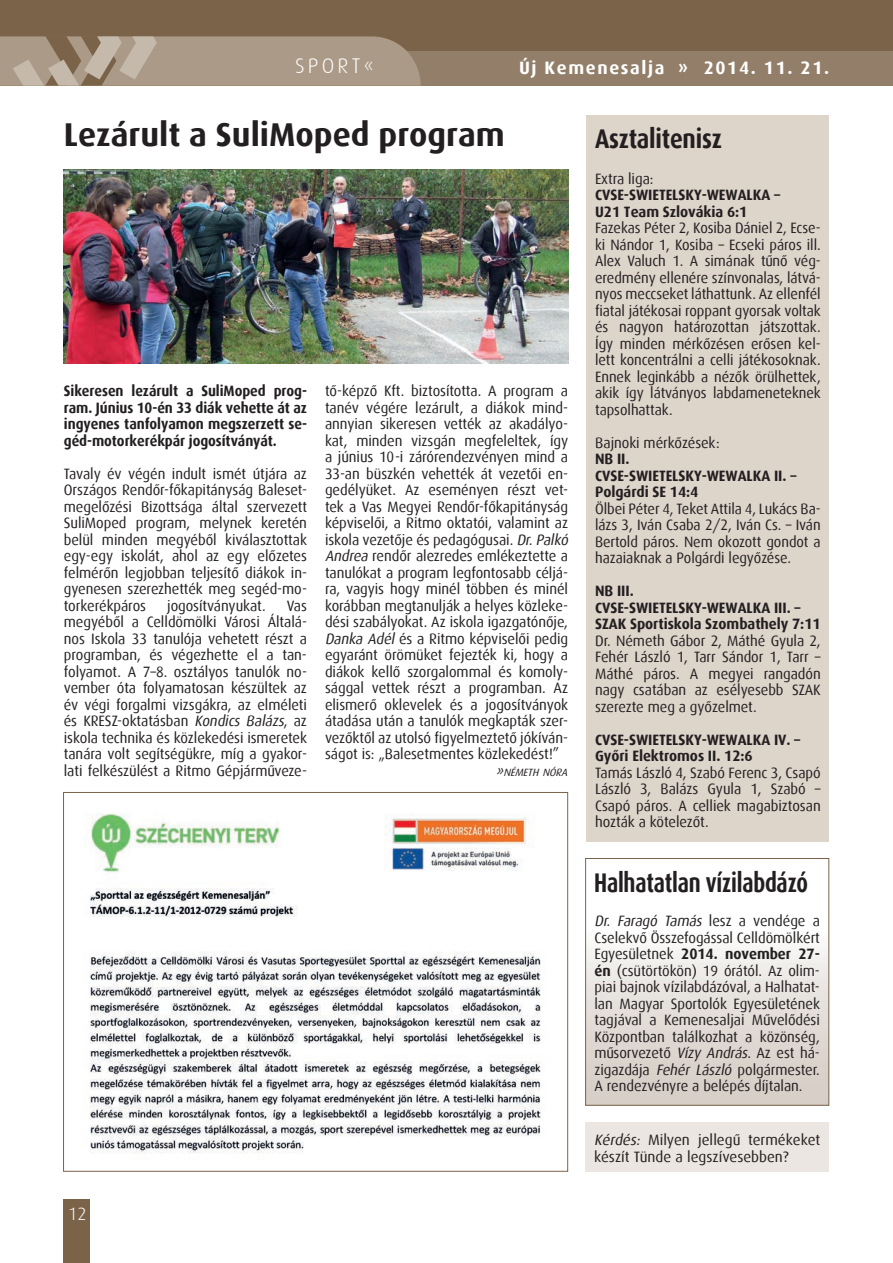
<style>
.page{position:relative;width:893px;height:1263px;background:#fff}
.page>*{position:absolute;margin:0;border:0;box-sizing:border-box;transform-origin:0 0}
.t1{font:700 33px "Dax";color:#231f20}
.t2{font:700 27px "Dax";letter-spacing:-.01em;color:#231f20;scale:.77 1}
.t3{font:700 27px "Dax";letter-spacing:-.01em;color:#231f20;scale:.86 1}
.t4{font:300 21.3px "Dax";letter-spacing:.15em;color:#fff}
.t5{font:700 18px "Dax";letter-spacing:.09em;color:#fff}
.t6{font:300 18px "Dax";color:#fff}
.t7{font:15px/16.5px "Dax";letter-spacing:-.005em;color:#231f20;text-align:justify}
.t8{font:15px/16.5px "Dax";letter-spacing:-.005em;color:#231f20;text-align:justify;scale:.96 1}
.t9{font:700 15px/16.5px "Dax";letter-spacing:-.005em;color:#231f20}
.t10{font:700 15px/16.5px "Dax";letter-spacing:-.005em;color:#231f20;text-align:justify;scale:.93 1}
.t11{font:italic 10.5px "Dax";color:#231f20}
.s1{font-style:italic}
.s2{font-size:15px}
.s3{font-weight:700}
</style>
<div class="page">
<div style="left:0;top:0;width:893px;height:85px;background:#7b6349"></div>
<div style="left:0;top:52px;width:893px;height:34px;background:#937f69"></div>
<div style="left:64px;top:1199px;width:26px;height:64px;background:#7b6349"></div>
<svg style="left:0;top:36px;width:421px;height:50px;background:#a99885"></svg>
<div style="left:587px;top:116px;width:242px;height:725px;background:#ddd4ca"></div>
<img style="left:90px;top:813px;width:451px;height:341px">
<div style="left:586px;top:858px;width:243px;height:247px;background:linear-gradient(to bottom,#fff,#d4cac2)"></div>
<div style="left:585px;top:858px;width:244px;height:247px;border:1px solid #7b6349"></div>
<div style="left:586px;top:1122px;width:243px;height:49px;background:#ece6e2"></div>
<img style="left:63px;top:169px;width:505px;height:194px">
<h3 class="t4" style="left:295px;top:54px;width:81px">SPORT«</h3>
<h1 class="t1" style="left:64px;top:116px;width:443px">Lezárult a SuliMoped program</h1>
<p class="t5" style="left:519px;top:58px;width:311px">Új Kemenesalja » 2014. 11. 21.</p>
<h2 class="t3" style="left:595px;top:124px;width:149px">Asztalitenisz</h2>
<p class="t10" style="left:64px;top:383px;width:263px">Sikeresen lezárult a SuliMoped prog&shy;ram. Június 10-én 33 diák vehette át az ingyenes tanfolyamon megszerzett se&shy;géd-motorkerékpár jogosítványát.</p>
<p class="t7" style="left:64px;top:465px;width:245px">Tavaly év végén indult ismét útjára az Országos Rendőr-főkapitányság Baleset&shy;megelőzési Bizottsága által szervezett SuliMoped program, melynek keretén belül minden megyéből kiválasztottak egy-egy iskolát, ahol az egy előzetes felmérőn legjobban teljesítő diákok in&shy;gyenesen szerezhették meg segéd-mo&shy;torkerékpáros</p>
<p class="t7" style="left:167px;top:597px;width:100px">jogosítványukat.</p>
<p class="t7" style="left:64px;top:597px;width:245px;text-indent:223px">Vas megyéből a Celldömölki Városi Általá&shy;nos Iskola 33 tanulója vehetett részt a programban, és végezhette el a tan&shy;folyamot. A 7–8. osztályos tanulók no&shy;vember óta folyamatosan készültek az év végi forgalmi vizsgákra, az elméleti és KRESZ-oktatásban <span class="s1">Kondics Balázs</span>, az iskola technika és közlekedési ismeretek tanára volt segítségükre, míg a gyakor&shy;lati felkészülést a Ritmo Gépjárműveze-</p>
<p class="t7" style="left:325px;top:383px;width:248px;text-align:left">tő-képző Kft. biztosította. A program a tanév végére lezárult, a diákok mind&shy;annyian sikeresen vették az akadályo&shy;kat, minden vizsgán megfeleltek, így a június 10-i zárórendezvényen mind a 33-an büszkén vehették át vezetői en&shy;gedélyüket. Az eseményen részt vet&shy;tek a Vas Megyei Rendőr-főkapitányság képviselői, a Ritmo oktatói, valamint az iskola vezetője és pedagógusai. <span class="s1">Dr.Palkó Andrea</span> rendőr alezredes emlékeztette a tanulókat a program legfontosabb céljá&shy;ra, vagyis hogy minél többen és minél korábban megtanulják a helyes közleke&shy;dési szabályokat. Az iskola igazgatónője, <span class="s1">Danka Adél</span> és a Ritmo képviselői pedig egyaránt örömüket fejezték ki, hogy a diákok kellő szorgalommal és komoly&shy;sággal vettek részt a programban. Az elismerő oklevelek és a jogosítványok átadása után a tanulók megkapták szer&shy;vezőktől az utolsó figyelmeztető jókíván&shy;ságot is: „Balesetmentes közlekedést!”</p>
<p class="t11" style="left:496px;top:766px;width:76px"><span class="s2">»</span>NÉMETH NÓRA</p>
<p class="t6" style="left:68px;top:1203px;width:20px">12</p>
<p class="t7" style="left:595px;top:170px;width:60px">Extra liga:</p>
<p class="t9" style="left:595px;top:187px;width:187px">CVSE-SWIETELSKY-WEWALKA –<br>U21 Team Szlovákia 6:1</p>
<p class="t8" style="left:595px;top:220px;width:237px">Fazekas Péter 2, Kosiba Dániel 2, Ecse&shy;ki Nándor 1, Kosiba – Ecseki páros ill.<br>Alex Valuch 1. A simának tűnő vég&shy;eredmény ellenére színvonalas, látvá&shy;nyos meccseket láthattunk. Az ellenfél fiatal játékosai roppant gyorsak voltak és nagyon határozottan játszottak.<br>Így minden mérkőzésen erősen kel&shy;lett koncentrálni a celli játékosoknak.<br>Ennek leginkább a nézők örülhettek, akik így látványos labdameneteknek tapsolhattak.</p>
<p class="t7" style="left:595px;top:434px;width:126px">Bajnoki mérkőzések:</p>
<p class="t9" style="left:595px;top:451px;width:203px">NB II.<br>CVSE-SWIETELSKY-WEWALKA II. –<br>Polgárdi SE 14:4</p>
<p class="t8" style="left:595px;top:500px;width:237px">Ölbei Péter 4, Teket Attila 4, Lukács Ba&shy;lázs 3, Iván Csaba 2/2, Iván Cs. – Iván Bertold páros. Nem okozott gondot a hazaiaknak a Polgárdi legyőzése.</p>
<p class="t9" style="left:595px;top:583px;width:227px">NB III.<br>CVSE-SWIETELSKY-WEWALKA III. –<br>SZAK Sportiskola Szombathely 7:11</p>
<p class="t7" style="left:595px;top:632px;width:227px">Dr. Németh Gábor 2, Máthé Gyula 2, Fehér László 1, Tarr Sándor 1, Tarr – Máthé páros. A megyei rangadón nagy csatában az esélyesebb SZAK szerezte meg a győzelmet.</p>
<p class="t9" style="left:595px;top:731px;width:207px">CVSE-SWIETELSKY-WEWALKA IV. –<br>Győri Elektromos II. 12:6</p>
<p class="t7" style="left:595px;top:764px;width:227px">Tamás László 4, Szabó Ferenc 3, Csapó László 3, Balázs Gyula 1, Szabó – Csapó páros. A celliek magabiztosan hozták a kötelezőt.</p>
<h2 class="t2" style="left:594px;top:867px;width:279px">Halhatatlan vízilabdázó</h2>
<p class="t7" style="left:594px;top:913px;width:227px"><span class="s1">Dr. Faragó Tamás</span> l e s z a ve n d é g e a Cselekvő Összefogással Celldömölkért Egyesületnek <span class="s3">2014. november 27- én</span> (csütörtökön) 19 órától. Az olim&shy;piai bajnok vízilabdázóval, a Halhatat&shy;lan Magyar Sportolók Egyesületének tagjával a Kemenesaljai Művelődési Központban találkozhat a közönség, műsorvezető <span class="s1">Vízy András</span>. Az est há&shy;zigazdája <span class="s1">Fehér László</span> polgármester.<br>A rendezvényre a belépés díjtalan.</p>
<p class="t7" style="left:594px;top:1132px;width:228px"><span class="s1">Kérdés:</span> Milyen jellegű termékeket készít Tünde a legszívesebben?</p>
</div>
